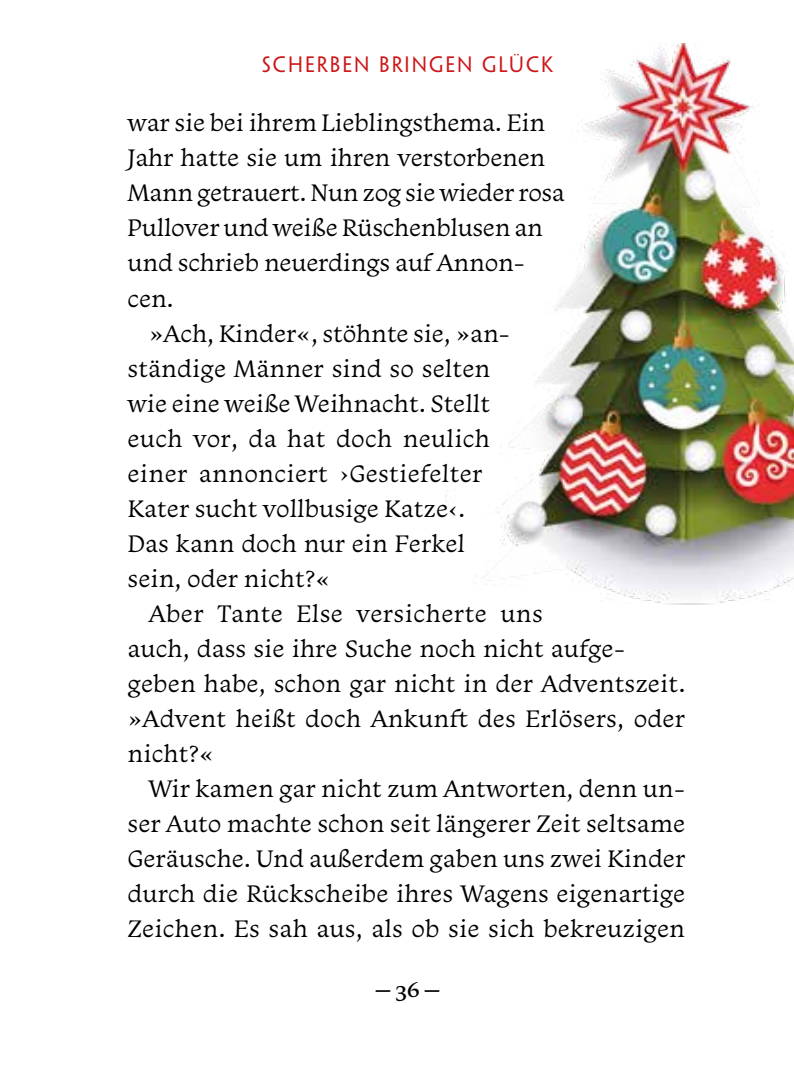
<style>
.page{position:relative;width:794px;height:1085px;background:#fff}
.page>*{position:absolute;margin:0;border:0;box-sizing:border-box;transform-origin:0 0}
.t1{font:25px "Monarcha";color:#000}
.t2{font:25px "Monarcha";color:#000}
.t3{font:20px "Penumbra Sans Std";letter-spacing:.1em;color:#cd1719}
.s1{font-size:22.5px}
</style>
<div class="page">
<img style="left:445px;top:43px;width:349px;height:562px">
<p class="t3" style="left:262px;top:53px;width:292px">SCHERBEN BRINGEN GLÜCK</p>
<p class="t1" style="left:128px;top:107px;width:419px">war sie bei ihrem Lieblingsthema. Ein</p>
<p class="t1" style="left:128px;top:142px;width:419px">Jahr hatte sie um ihren verstorbenen</p>
<p class="t1" style="left:128px;top:177px;width:439px">Mann getrauert. Nun zog sie wieder rosa</p>
<p class="t1" style="left:128px;top:212px;width:417px">Pullover und weiße Rüschenblusen an</p>
<p class="t1" style="left:128px;top:247px;width:399px">und schrieb neuerdings auf Annon-</p>
<p class="t1" style="left:128px;top:282px;width:48px">cen.</p>
<p class="t1" style="left:149px;top:317px;width:363px">»Ach, Kinder«, stöhnte sie, »an-</p>
<p class="t1" style="left:128px;top:352px;width:364px">ständige Männer sind so selten</p>
<p class="t1" style="left:128px;top:387px;width:364px">wie eine weiße Weihnacht. Stellt</p>
<p class="t1" style="left:128px;top:422px;width:364px">euch vor, da hat doch neulich</p>
<p class="t1" style="left:128px;top:457px;width:356px">einer annonciert ›Gestiefelter</p>
<p class="t1" style="left:128px;top:492px;width:339px">Kater sucht vollbusige Katze‹.</p>
<p class="t1" style="left:128px;top:527px;width:339px">Das kann doch nur ein Ferkel</p>
<p class="t1" style="left:128px;top:562px;width:204px">sein, oder nicht?«</p>
<p class="t1" style="left:149px;top:597px;width:395px">Aber Tante Else versicherte uns</p>
<p class="t1" style="left:128px;top:632px;width:499px">auch, dass sie ihre Suche noch nicht aufge-</p>
<p class="t1" style="left:128px;top:667px;width:559px">geben habe, schon gar nicht in der Adventszeit.</p>
<p class="t1" style="left:128px;top:702px;width:559px">»Advent heißt doch Ankunft des Erlösers, oder</p>
<p class="t1" style="left:128px;top:737px;width:88px">nicht?«</p>
<p class="t1" style="left:149px;top:772px;width:538px">Wir kamen gar nicht zum Antworten, denn un-</p>
<p class="t1" style="left:128px;top:807px;width:559px">ser Auto machte schon seit längerer Zeit seltsame</p>
<p class="t1" style="left:128px;top:842px;width:559px">Geräusche. Und außerdem gaben uns zwei Kinder</p>
<p class="t1" style="left:128px;top:877px;width:559px">durch die Rückscheibe ihres Wagens eigenartige</p>
<p class="t1" style="left:128px;top:912px;width:559px">Zeichen. Es sah aus, als ob sie sich bekreuzigen</p>
<p class="t2" style="left:374px;top:972px;width:68px">–<span class="s1">36</span>–</p>
</div>
